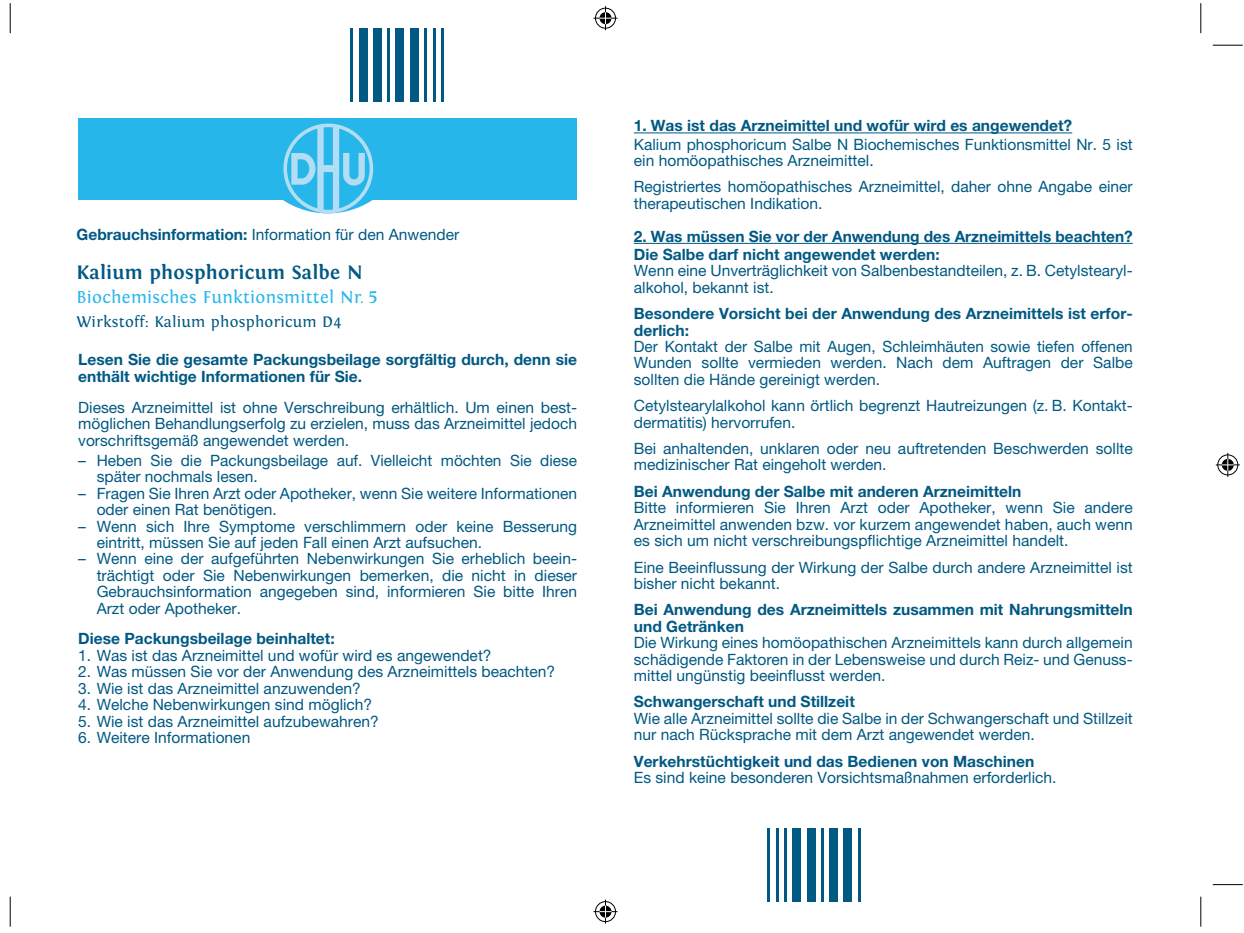
<style>
.page{position:relative;width:1244px;height:933px;background:#fff}
.page>*{position:absolute;margin:0;border:0;box-sizing:border-box;transform-origin:0 0}
.t1{font:700 20px "Fontin";letter-spacing:.015em;color:#005983}
.t2{font:18px "Fontin";letter-spacing:.015em;color:#26b6ea}
.t3{font:16px "Fontin";letter-spacing:.015em;color:#005983}
.t4{font:15.6px/16.4px "Helvetica Neue";color:#005983}
.t5{font:700 15.6px/16.4px "Helvetica Neue";color:#005983}
.s1{font-weight:700}
.s2{font-family:"Esperanto";font-weight:600}
</style>
<div class="page">
<hr style="left:634px;top:132px;width:438px;height:1px;background:#005983">
<hr style="left:634px;top:243px;width:499px;height:1px;background:#005983">
<div style="left:78px;top:119px;width:499px;height:81px;background:#26b6ea"></div>
<svg style="left:283px;top:124px;width:91px;height:89px"></svg>
<hr style="left:350px;top:28px;width:3px;height:74px;background:#005983">
<div style="left:359px;top:28px;width:8px;height:74px;background:#005983"></div>
<div style="left:373px;top:28px;width:9px;height:74px;background:#005983"></div>
<hr style="left:387px;top:28px;width:3px;height:74px;background:#005983">
<div style="left:396px;top:28px;width:8px;height:74px;background:#005983"></div>
<div style="left:410px;top:28px;width:8px;height:74px;background:#005983"></div>
<hr style="left:424px;top:28px;width:3px;height:74px;background:#005983">
<hr style="left:433px;top:28px;width:2px;height:74px;background:#005983">
<hr style="left:441px;top:28px;width:3px;height:74px;background:#005983">
<hr style="left:858px;top:828px;width:3px;height:73px;background:#005983">
<div style="left:844px;top:828px;width:8px;height:73px;background:#005983"></div>
<div style="left:829px;top:828px;width:9px;height:73px;background:#005983"></div>
<hr style="left:821px;top:828px;width:3px;height:73px;background:#005983">
<div style="left:807px;top:828px;width:8px;height:73px;background:#005983"></div>
<div style="left:793px;top:828px;width:8px;height:73px;background:#005983"></div>
<hr style="left:784px;top:828px;width:3px;height:73px;background:#005983">
<hr style="left:776px;top:828px;width:2px;height:73px;background:#005983">
<hr style="left:767px;top:828px;width:3px;height:73px;background:#005983">
<hr style="left:1213px;top:45px;width:30px;height:1px;background:#000">
<hr style="left:1213px;top:884px;width:30px;height:1px;background:#000">
<hr style="left:10px;top:3px;width:1px;height:30px;background:#000">
<hr style="left:10px;top:896px;width:1px;height:30px;background:#000">
<hr style="left:1200px;top:3px;width:1px;height:30px;background:#000">
<hr style="left:1200px;top:896px;width:1px;height:30px;background:#000">
<svg style="left:593px;top:6px;width:24px;height:24px"></svg>
<svg style="left:593px;top:899px;width:24px;height:24px"></svg>
<svg style="left:1216px;top:453px;width:24px;height:24px"></svg>
<p class="t4" style="left:77px;top:226px;width:384px"><span class="s1">Gebrauchsinformation:</span> Information für den Anwender</p>
<p class="t1" style="left:77px;top:261px;width:288px">Kalium phosphoricum Salbe N</p>
<p class="t2" style="left:77px;top:287px;width:303px">Biochemisches Funktionsmittel Nr. <span class="s2">5</span></p>
<p class="t3" style="left:77px;top:312px;width:266px">Wirkstoff: Kalium phosphoricum D4</p>
<p class="t5" style="left:78px;top:351px;width:500px">Lesen Sie die gesamte Packungsbeilage sorgfältig durch, denn sie enthält wichtige Informationen für Sie.</p>
<p class="t4" style="left:78px;top:399px;width:500px;text-align:justify">Dieses Arzneimittel ist ohne Verschreibung erhältlich. Um einen best&shy;möglichen Behandlungserfolg zu erzielen, muss das Arzneimittel jedoch vorschriftsgemäß angewendet werden.</p>
<p class="t4" style="left:97px;top:452px;width:482px;text-indent:-18px">– Heben Sie die Packungsbeilage auf. Vielleicht möchten Sie diese später nochmals lesen.</p>
<p class="t4" style="left:97px;top:485px;width:482px;text-indent:-18px">– Fragen Sie Ihren Arzt oder Apotheker, wenn Sie weitere Informationen oder einen Rat benötigen.</p>
<p class="t4" style="left:97px;top:517px;width:482px;text-indent:-18px">– Wenn sich Ihre Symptome verschlimmern oder keine Besserung eintritt, müssen Sie auf jeden Fall einen Arzt aufsuchen.</p>
<p class="t4" style="left:97px;top:550px;width:482px;text-align:justify;text-indent:-18px">– Wenn eine der aufgeführten Nebenwirkungen Sie erheblich beein&shy;trächtigt oder Sie Nebenwirkungen bemerken, die nicht in dieser Gebrauchsinformation angegeben sind, informieren Sie bitte Ihren Arzt oder Apotheker.</p>
<p class="t5" style="left:78px;top:630px;width:258px">Diese Packungsbeilage beinhaltet:</p>
<p class="t4" style="left:78px;top:647px;width:415px">1. Was ist das Arzneimittel und wofür wird es angewendet?</p>
<p class="t4" style="left:78px;top:663px;width:478px">2. Was müssen Sie vor der Anwendung des Arzneimittels beachten?</p>
<p class="t4" style="left:78px;top:679px;width:284px">3. Wie ist das Arzneimittel anzuwenden?</p>
<p class="t4" style="left:78px;top:696px;width:296px">4. Welche Nebenwirkungen sind möglich?</p>
<p class="t4" style="left:78px;top:712px;width:302px">5. Wie ist das Arzneimittel aufzubewahren?</p>
<p class="t4" style="left:78px;top:729px;width:174px">6. Weitere Informationen</p>
<p class="t5" style="left:634px;top:117px;width:440px">1. Was ist das Arzneimittel und wofür wird es angewendet?</p>
<p class="t4" style="left:634px;top:135px;width:500px">Kalium phosphoricum Salbe N Biochemisches Funktionsmittel Nr. 5 ist ein homöopathisches Arzneimittel.</p>
<p class="t4" style="left:634px;top:178px;width:500px">Registriertes homöopathisches Arzneimittel, daher ohne Angabe einer therapeutischen Indikation.</p>
<p class="t5" style="left:634px;top:226px;width:500px;line-height:18.4px">2. Was müssen Sie vor der Anwendung des Arzneimittels beachten?<br>Die Salbe darf nicht angewendet werden:</p>
<p class="t4" style="left:634px;top:262px;width:500px">Wenn eine Unverträglichkeit von Salbenbestandteilen, z. B. Cetylstearyl&shy;alkohol, bekannt ist.</p>
<p class="t5" style="left:634px;top:305px;width:500px">Besondere Vorsicht bei der Anwendung des Arzneimittels ist erfor&shy;derlich:</p>
<p class="t4" style="left:634px;top:338px;width:500px;text-align:justify">Der Kontakt der Salbe mit Augen, Schleimhäuten sowie tiefen offenen Wunden sollte vermieden werden. Nach dem Auftragen der Salbe sollten die Hände gereinigt werden.</p>
<p class="t4" style="left:634px;top:397px;width:500px">Cetylstearylalkohol kann örtlich begrenzt Hautreizungen (z. B. Kontakt&shy;dermatitis) hervorrufen.</p>
<p class="t4" style="left:634px;top:440px;width:500px">Bei anhaltenden, unklaren oder neu auftretenden Beschwerden sollte medizinischer Rat eingeholt werden.</p>
<p class="t5" style="left:634px;top:483px;width:389px">Bei Anwendung der Salbe mit anderen Arzneimitteln</p>
<p class="t4" style="left:634px;top:499px;width:500px;text-align:justify">Bitte informieren Sie Ihren Arzt oder Apotheker, wenn Sie andere Arzneimittel anwenden bzw. vor kurzem angewendet haben, auch wenn es sich um nicht verschreibungspflichtige Arzneimittel handelt.</p>
<p class="t4" style="left:634px;top:558px;width:500px">Eine Beeinflussung der Wirkung der Salbe durch andere Arzneimittel ist bisher nicht bekannt.</p>
<p class="t5" style="left:634px;top:601px;width:500px">Bei Anwendung des Arzneimittels zusammen mit Nahrungsmitteln und Getränken</p>
<p class="t4" style="left:634px;top:634px;width:500px;text-align:justify">Die Wirkung eines homöopathischen Arzneimittels kann durch allgemein schädigende Faktoren in der Lebensweise und durch Reiz- und Genuss&shy;mittel ungünstig beeinflusst werden.</p>
<p class="t5" style="left:634px;top:693px;width:222px">Schwangerschaft und Stillzeit</p>
<p class="t4" style="left:634px;top:709px;width:500px">Wie alle Arzneimittel sollte die Salbe in der Schwangerschaft und Stillzeit nur nach Rücksprache mit dem Arzt angewendet werden.</p>
<p class="t5" style="left:634px;top:752px;width:402px">Verkehrstüchtigkeit und das Bedienen von Maschinen</p>
<p class="t4" style="left:634px;top:769px;width:424px">Es sind keine besonderen Vorsichtsmaßnahmen erforderlich.</p>
</div>
